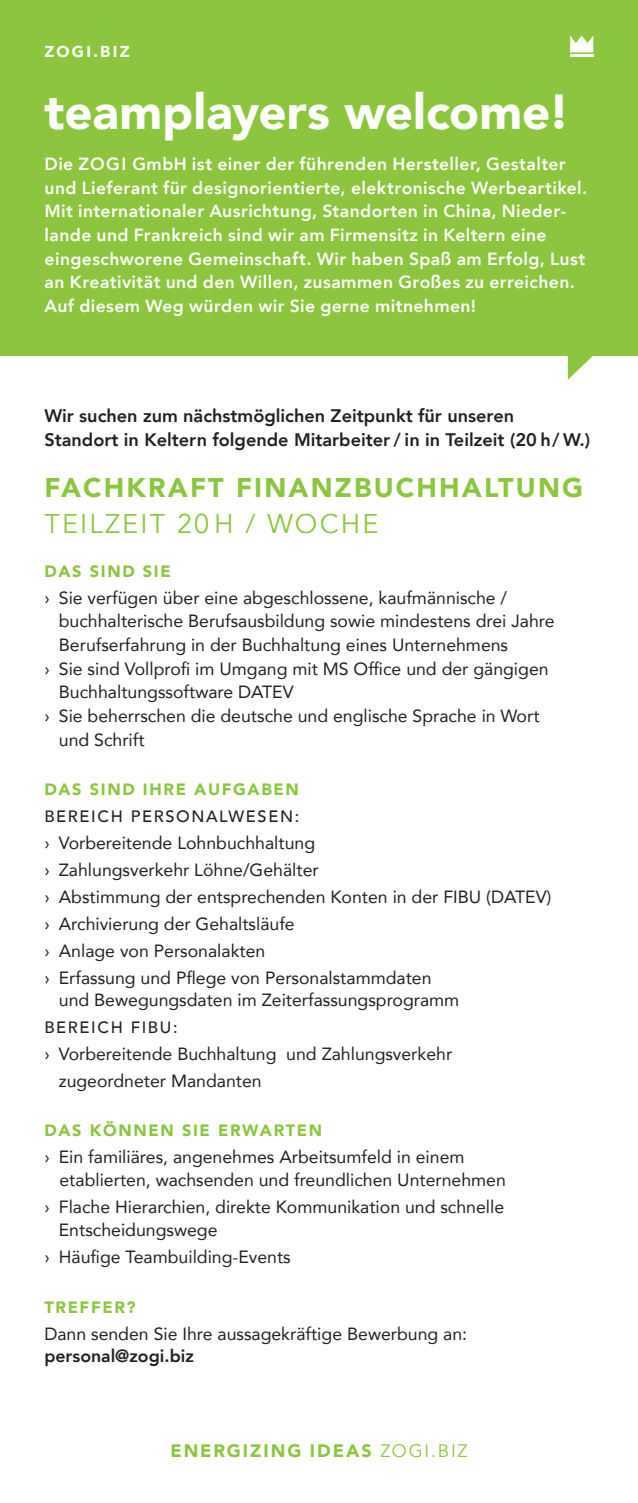
<style>
.page{position:relative;width:638px;height:1503px;background:#fff}
.page>*{position:absolute;margin:0;border:0;box-sizing:border-box;transform-origin:0 0}
.t1{font:900 49.27px "Avenir";color:#fff}
.t2{font:900 27px "Avenir";letter-spacing:.08em;color:#8bc63e}
.t3{font:27px "Avenir";letter-spacing:.08em;color:#8bc63e}
.t4{font:800 18.22px/24.1px "Avenir";color:#231f20}
.t5{font:900 18px "Avenir";letter-spacing:.11em;color:#8bc63e}
.t6{font:17.55px/27px "Avenir";color:#231f20}
.t7{font:800 17.55px/23.6px "Avenir";letter-spacing:.02em;color:#fff}
.t8{font:800 17.55px "Avenir";color:#231f20}
.t9{font:900 16.43px "Avenir";letter-spacing:.1em;color:#8bc63e}
.t10{font:500 16.43px "Avenir";letter-spacing:.1em;color:#231f20}
.t11{font:900 15.75px "Avenir";letter-spacing:.145em;color:#fff}
.s1{font-weight:400}
</style>
<div class="page">
<svg style="left:0;top:355px;width:638px;height:24px"></svg>
<div style="left:0;top:0;width:638px;height:355px;background:#8bc63e"></div>
<hr style="left:570px;top:54px;width:23px;height:2px;background:#fff">
<svg style="left:570px;top:35px;width:23px;height:17px"></svg>
<p class="t11" style="left:45px;top:38px;width:87px">ZOGI.BIZ</p>
<h1 class="t1" style="left:44px;top:70px;width:527px">teamplayers welcome!</h1>
<p class="t7" style="left:45px;top:152px;width:544px">Die ZOGI GmbH ist einer der führenden Hersteller, Gestalter und Lieferant für designorientierte, elektronische Werbeartikel.<br>Mit internationaler Ausrichtung, Standorten in China, Nieder&shy;lande und Frankreich sind wir am Firmensitz in Keltern eine eingeschworene Gemeinschaft. Wir haben Spaß am Erfolg, Lust an Kreativität und den Willen, zusammen Großes zu erreichen.<br>Auf diesem Weg würden wir Sie gerne mitnehmen!</p>
<p class="t4" style="left:44px;top:403px;width:547px">Wir suchen zum nächstmöglichen Zeitpunkt für unseren<br>Standort in Keltern folgende Mitarbeiter / in in Teilzeit (20 h / W.)</p>
<h2 class="t2" style="left:44px;top:464px;width:540px">FACHKRAFT FINANZBUCHHALTUNG</h2>
<h2 class="t3" style="left:44px;top:507px;width:336px">TEILZEIT 20H / WOCHE</h2>
<p class="t9" style="left:44px;top:557px;width:128px">DAS SIND SIE</p>
<p class="t6" style="left:44px;top:583px;width:464px">› Sie verfügen über eine abgeschlossene, kaufmännische /</p>
<p class="t6" style="left:59px;top:607px;width:497px">buchhalterische Berufsausbildung sowie mindestens drei Jahre</p>
<p class="t6" style="left:59px;top:630px;width:451px">Berufserfahrung in der Buchhaltung eines Unternehmens</p>
<p class="t6" style="left:44px;top:654px;width:506px">› Sie sind Vollprofi im Umgang mit MS Office und der gängigen</p>
<p class="t6" style="left:59px;top:678px;width:236px">Buchhaltungssoftware DATEV</p>
<p class="t6" style="left:44px;top:701px;width:497px">› Sie beherrschen die deutsche und englische Sprache in Wort</p>
<p class="t6" style="left:59px;top:725px;width:87px">und Schrift</p>
<p class="t9" style="left:44px;top:775px;width:256px">DAS SIND IHRE AUFGABEN</p>
<p class="t10" style="left:44px;top:802px;width:256px">BEREICH PERSONALWESEN:</p>
<p class="t6" style="left:44px;top:829px;width:508px">› Vorbereitende Lohnbuchhaltung<br>› Zahlungsverkehr Löhne/Gehälter<br>› Abstimmung der entsprechenden Konten in der FIBU (DATEV) › Archivierung der Gehaltsläufe<br>› Anlage von Personalakten<br>› Erfassung und Pflege von Personalstammdaten</p>
<p class="t6" style="left:59px;top:985px;width:402px">und Bewegungsdaten im Zeiterfassungsprogramm</p>
<p class="t10" style="left:44px;top:1012px;width:135px">BEREICH FIBU:</p>
<p class="t6" style="left:59px;top:1039px;width:395px;text-indent:-14px">› Vorbereitende Buchhaltung und Zahlungsverkehr zugeordneter Mandanten</p>
<p class="t9" style="left:44px;top:1116px;width:279px">DAS KÖNNEN SIE ERWARTEN</p>
<p class="t6" style="left:59px;top:1145px;width:448px;line-height:22.7px;text-indent:-15px">› Ein familiäres, angenehmes Arbeitsumfeld in einem etablierten, wachsenden und freundlichen Unternehmen</p>
<p class="t6" style="left:59px;top:1194px;width:447px;line-height:22.7px;text-indent:-14px">› Flache Hierarchien, direkte Kommunikation und schnelle<br>Entscheidungswege</p>
<p class="t6" style="left:44px;top:1242px;width:248px">› Häufige Teambuilding-Events</p>
<p class="t9" style="left:44px;top:1292px;width:93px">TREFFER?</p>
<p class="t6" style="left:44px;top:1319px;width:424px">Dann senden Sie Ihre aussagekräftige Bewerbung an:</p>
<p class="t8" style="left:44px;top:1342px;width:151px">personal@zogi.biz</p>
<p class="t5" style="left:170px;top:1435px;width:299px">ENERGIZING IDEAS <span class="s1">ZOGI.BIZ</span></p>
</div>
